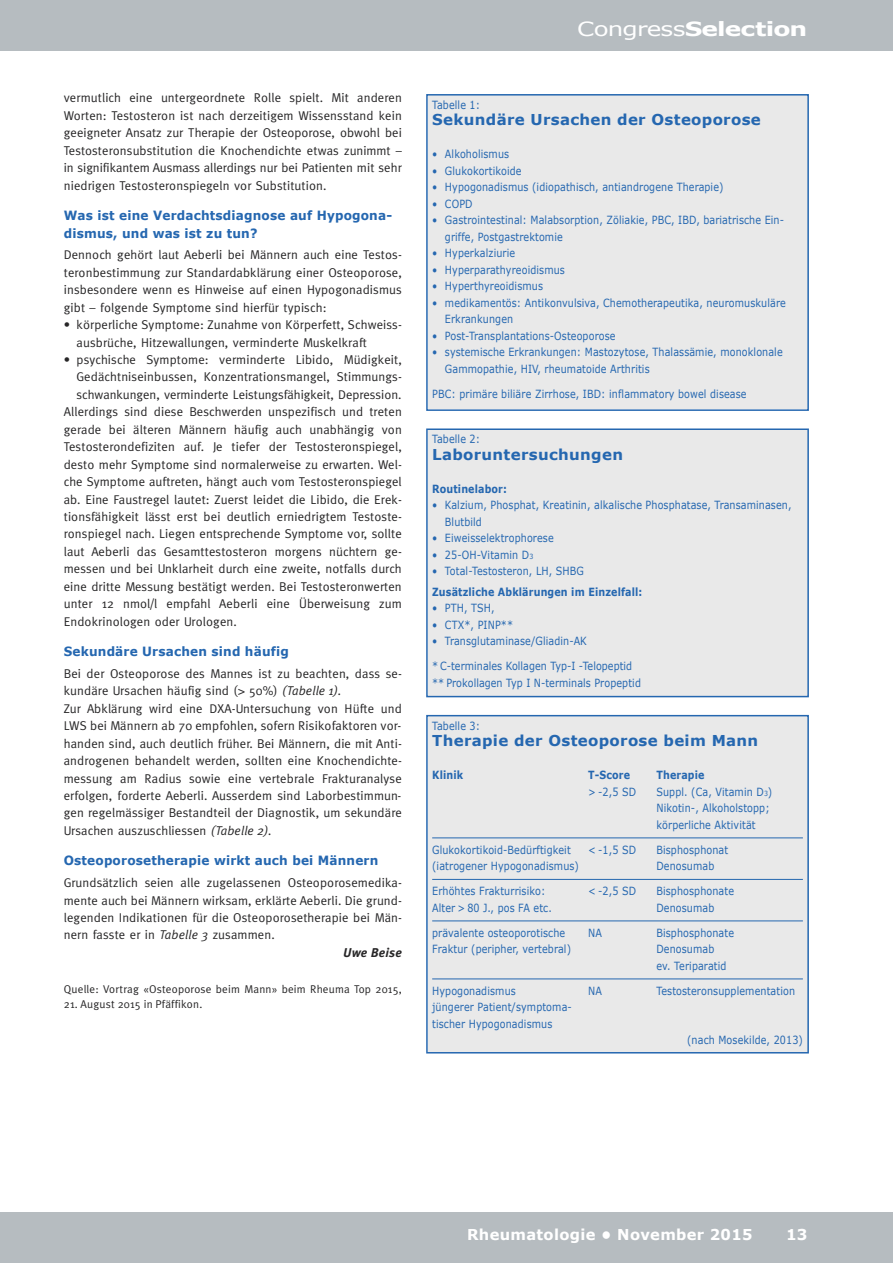
<style>
.page{position:relative;width:893px;height:1263px;background:#fff}
.page>*{position:absolute;margin:0;border:0;box-sizing:border-box;transform-origin:0 0}
.t1{font:700 19.5px "Verdana";letter-spacing:-.035em;color:#fff;scale:1.28 1}
.t2{font:700 15px "Verdana";letter-spacing:.02em;color:#2567b0}
.t3{font:700 15px "Verdana";letter-spacing:.02em;color:#fff}
.t4{font:12.75px/17.4px "Meta Plus";letter-spacing:.01em;color:#272627;text-align:justify}
.t5{font:700 12.75px/17.4px "Verdana";letter-spacing:.015em;color:#2567b0;scale:.95 1}
.t6{font:italic 700 12.75px "Meta Plus";letter-spacing:.015em;color:#272627}
.t7{font:11.25px/16.5px "Verdana";letter-spacing:.015em;color:#2567b0;scale:.85 1}
.t8{font:11.25px "Meta Plus Normal";letter-spacing:.015em;color:#272627}
.t9{font:700 11.25px "Verdana";letter-spacing:.015em;color:#2567b0;scale:.85 1}
.s1{font-family:"Univers"}
.s2{font-family:"Meta Plus Normal";font-style:italic}
.s3{font-weight:400}
.s4{font-size:7.05px}
</style>
<div class="page">
<div style="left:0;top:0;width:893px;height:51px;background:#b6bcc0"></div>
<div style="left:0;top:1212px;width:893px;height:51px;background:#b6bcc0"></div>
<div style="left:428px;top:96px;width:379px;height:313px;background:#e9e9e9"></div>
<div style="left:426px;top:94px;width:383px;height:317px;border:2px solid #2567b0"></div>
<div style="left:428px;top:430px;width:379px;height:266px;background:#e9e9e9"></div>
<div style="left:426px;top:428px;width:383px;height:269px;border:2px solid #2567b0"></div>
<div style="left:428px;top:716px;width:379px;height:336px;background:#e9e9e9"></div>
<div style="left:426px;top:715px;width:383px;height:338px;border:2px solid #2567b0"></div>
<hr style="left:432px;top:837px;width:371px;height:1px;background:#2567b0">
<hr style="left:432px;top:879px;width:371px;height:1px;background:#2567b0">
<hr style="left:432px;top:920px;width:371px;height:1px;background:#2567b0">
<hr style="left:432px;top:978px;width:371px;height:1px;background:#2567b0">
<p class="t4" style="left:64px;top:89px;width:340px">vermutlich eine untergeordnete Rolle spielt. Mit anderen Worten: Testosteron ist nach derzeitigem Wissensstand kein geeigneter Ansatz zur Therapie der Osteoporose, obwohl bei Testosteronsubstitution die Knochendichte etwas zunimmt – in signifikantem Ausmass allerdings nur bei Patienten mit sehr niedrigen Testosteronspiegeln vor Substitution.</p>
<p class="t5" style="left:64px;top:206px;width:347px">Was ist eine Verdachtsdiagnose auf Hypogona&shy;dismus, und was ist zu tun?</p>
<p class="t4" style="left:64px;top:246px;width:340px">Dennoch gehört laut Aeberli bei Männern auch eine Testos&shy;teronbestimmung zur Standardabklärung einer Osteoporose, insbesondere wenn es Hinweise auf einen Hypogonadismus gibt – folgende Symptome sind hierfür typisch:</p>
<p class="t4" style="left:77px;top:316px;width:327px;text-indent:-13px">• körperliche Symptome: Zunahme von Körperfett, Schweiss&shy;ausbrüche, Hitzewallungen, verminderte Muskelkraft</p>
<p class="t4" style="left:64px;top:351px;width:340px">• psychische Symptome: verminderte Libido, Müdigkeit,</p>
<p class="t4" style="left:77px;top:368px;width:327px">Gedächtniseinbussen, Konzentrationsmangel, Stimmungs-</p>
<p class="t4" style="left:77px;top:386px;width:327px">schwankungen, verminderte Leistungsfähigkeit, Depression.</p>
<p class="t4" style="left:64px;top:403px;width:340px">Allerdings sind diese Beschwerden unspezifisch und treten</p>
<p class="t4" style="left:64px;top:421px;width:340px">gerade bei älteren Männern häufig auch unabhängig von</p>
<p class="t4" style="left:64px;top:438px;width:340px">Testosterondefiziten auf. Je tiefer der Testosteronspiegel,</p>
<p class="t4" style="left:64px;top:456px;width:340px">desto mehr Symptome sind normalerweise zu erwarten. Wel-</p>
<p class="t4" style="left:64px;top:473px;width:340px">che Symptome auftreten, hängt auch vom Testosteronspiegel</p>
<p class="t4" style="left:64px;top:490px;width:340px">ab. Eine Faustregel lautet: Zuerst leidet die Libido, die Erek-</p>
<p class="t4" style="left:64px;top:508px;width:340px">tionsfähigkeit lässt erst bei deutlich erniedrigtem Testoste-</p>
<p class="t4" style="left:64px;top:525px;width:340px">ronspiegel nach. Liegen entsprechende Symptome vor, sollte</p>
<p class="t4" style="left:64px;top:543px;width:340px">laut Aeberli das Gesamttestosteron morgens nüchtern ge-</p>
<p class="t4" style="left:64px;top:560px;width:340px">messen und bei Unklarheit durch eine zweite, notfalls durch</p>
<p class="t4" style="left:64px;top:578px;width:340px">eine dritte Messung bestätigt werden. Bei Testosteronwerten</p>
<p class="t4" style="left:64px;top:595px;width:340px">unter 12 nmol/l empfahl Aeberli eine Überweisung zum</p>
<p class="t4" style="left:64px;top:612px;width:175px">Endokrinologen oder Urologen.</p>
<p class="t5" style="left:64px;top:642px;width:238px">Sekundäre Ursachen sind häufig</p>
<p class="t4" style="left:64px;top:665px;width:340px;text-align:left">Bei der Osteoporose des Mannes ist zu beachten, dass se&shy;kundäre Ursachen häufig sind (<span class="s1">&gt;</span> 50%) <span class="s2">(Tabelle 1).<br></span>Zur Abklärung wird eine DXA-Untersuchung von Hüfte und LWS bei Männern ab 70 empfohlen, sofern Risikofaktoren vor&shy;handen sind, auch deutlich früher. Bei Männern, die mit Anti&shy;androgenen behandelt werden, sollten eine Knochendichte&shy;messung am Radius sowie eine vertebrale Frakturanalyse erfolgen, forderte Aeberli. Ausserdem sind Laborbestimmun&shy;gen regelmässiger Bestandteil der Diagnostik, um sekundäre Ursachen auszuschliessen <span class="s2">(Tabelle 2).</span></p>
<p class="t5" style="left:64px;top:852px;width:333px">Osteoporosetherapie wirkt auch bei Männern</p>
<p class="t4" style="left:64px;top:874px;width:340px">Grundsätzlich seien alle zugelassenen Osteoporosemedika-</p>
<p class="t4" style="left:64px;top:891px;width:340px">mente auch bei Männern wirksam, erklärte Aeberli. Die grund-</p>
<p class="t4" style="left:64px;top:909px;width:340px">legenden Indikationen für die Osteoporosetherapie bei Män-</p>
<p class="t4" style="left:64px;top:926px;width:212px">nern fasste er in <span class="s2">Tabelle 3</span> zusammen.</p>
<p class="t6" style="left:343px;top:945px;width:60px">Uwe Beise</p>
<p class="t8" style="left:64px;top:982px;width:340px">Quelle: Vortrag «Osteoporose beim Mann» beim Rheuma Top 2015,</p>
<p class="t8" style="left:64px;top:997px;width:140px">21. August 2015 in Pfäffikon.</p>
<h1 class="t1" style="left:577px;top:17px;width:181px"><span class="s3">Congress</span>Selection</h1>
<p class="t7" style="left:432px;top:96px;width:58px">Tabelle 1:</p>
<p class="t2" style="left:432px;top:110px;width:330px">Sekundäre Ursachen der Osteoporose</p>
<p class="t7" style="left:432px;top:145px;width:92px">• Alkoholismus</p>
<p class="t7" style="left:432px;top:162px;width:107px">• Glukokortikoide</p>
<p class="t7" style="left:432px;top:178px;width:344px">• Hypogonadismus (idiopathisch, antiandrogene Therapie)</p>
<p class="t7" style="left:432px;top:195px;width:49px">• COPD</p>
<p class="t7" style="left:445px;top:211px;width:401px;text-indent:-13px">• Gastrointestinal: Malabsorption, Zöliakie, PBC, IBD, bariatrische Ein&shy;griffe, Postgastrektomie</p>
<p class="t7" style="left:432px;top:244px;width:99px">• Hyperkalziurie</p>
<p class="t7" style="left:432px;top:261px;width:158px">• Hyperparathyreoidismus</p>
<p class="t7" style="left:432px;top:277px;width:132px">• Hyperthyreoidismus</p>
<p class="t7" style="left:445px;top:294px;width:403px;text-indent:-13px">• medikamentös: Antikonvulsiva, Chemotherapeutika, neuromuskuläre<br>Erkrankungen</p>
<p class="t7" style="left:432px;top:327px;width:217px">• Post-Transplantations-Osteoporose</p>
<p class="t7" style="left:445px;top:343px;width:399px;text-indent:-13px">• systemische Erkrankungen: Mastozytose, Thalassämie, monoklonale<br>Gammopathie, HIV, rheumatoide Arthritis</p>
<p class="t7" style="left:432px;top:385px;width:371px">PBC: primäre biliäre Zirrhose, IBD: inflammatory bowel disease</p>
<p class="t7" style="left:432px;top:430px;width:58px">Tabelle 2:</p>
<p class="t2" style="left:432px;top:444px;width:192px">Laboruntersuchungen</p>
<p class="t9" style="left:432px;top:481px;width:89px">Routinelabor:</p>
<p class="t7" style="left:445px;top:496px;width:409px;text-indent:-13px">• Kalzium, Phosphat, Kreatinin, alkalische Phosphatase, Transaminasen,<br>Blutbild</p>
<p class="t7" style="left:432px;top:529px;width:145px">• Eiweisselektrophorese</p>
<p class="t7" style="left:432px;top:546px;width:121px">• 25-OH-Vitamin D<span class="s4">3</span></p>
<p class="t7" style="left:432px;top:562px;width:180px">• Total-Testosteron, LH, SHBG</p>
<p class="t9" style="left:432px;top:584px;width:249px">Zusätzliche Abklärungen im Einzelfall:</p>
<p class="t7" style="left:432px;top:600px;width:75px">• PTH, TSH,</p>
<p class="t7" style="left:432px;top:616px;width:97px">• CTX*, PINP**</p>
<p class="t7" style="left:432px;top:633px;width:184px">• Transglutaminase/Gliadin-AK</p>
<p class="t7" style="left:432px;top:658px;width:247px">* C-terminales Kollagen Typ-I -Telopeptid ** Prokollagen Typ Ι N-terminals Propeptid</p>
<p class="t7" style="left:432px;top:717px;width:58px">Tabelle 3:</p>
<p class="t2" style="left:432px;top:731px;width:328px">Therapie der Osteoporose beim Mann</p>
<p class="t9" style="left:432px;top:768px;width:38px">Klinik</p>
<p class="t9" style="left:588px;top:768px;width:51px">T-Score</p>
<p class="t9" style="left:656px;top:768px;width:58px">Therapie</p>
<p class="t7" style="left:588px;top:783px;width:58px">&gt; -2,5 SD</p>
<p class="t7" style="left:656px;top:783px;width:138px">Suppl. (Ca, Vitamin D<span class="s4">3</span>)<br>Nikotin-, Alkoholstopp; körperliche Aktivität</p>
<p class="t7" style="left:432px;top:841px;width:165px">Glukokortikoid-Bedürftigkeit</p>
<p class="t7" style="left:588px;top:841px;width:58px">&lt; -1,5 SD</p>
<p class="t7" style="left:656px;top:841px;width:86px">Bisphosphonat</p>
<p class="t7" style="left:432px;top:857px;width:174px">(iatrogener Hypogonadismus)</p>
<p class="t7" style="left:656px;top:857px;width:70px">Denosumab</p>
<p class="t7" style="left:432px;top:882px;width:135px">Erhöhtes Frakturrisiko:</p>
<p class="t7" style="left:588px;top:882px;width:58px">&lt; -2,5 SD</p>
<p class="t7" style="left:656px;top:882px;width:93px">Bisphosphonate</p>
<p class="t7" style="left:432px;top:899px;width:142px">Alter &gt; 80 J., pos FA etc.</p>
<p class="t7" style="left:656px;top:899px;width:70px">Denosumab</p>
<p class="t7" style="left:432px;top:924px;width:158px">prävalente osteoporotische</p>
<p class="t7" style="left:588px;top:924px;width:18px">NA</p>
<p class="t7" style="left:656px;top:924px;width:93px">Bisphosphonate</p>
<p class="t7" style="left:432px;top:940px;width:165px">Fraktur (peripher, vertebral)</p>
<p class="t7" style="left:656px;top:940px;width:84px">Denosumab ev. Teriparatid</p>
<p class="t7" style="left:432px;top:982px;width:100px">Hypogonadismus</p>
<p class="t7" style="left:588px;top:982px;width:18px">NA</p>
<p class="t7" style="left:656px;top:982px;width:165px">Testosteronsupplementation</p>
<p class="t7" style="left:432px;top:998px;width:166px">jüngerer Patient/symptoma&shy;tischer Hypogonadismus</p>
<p class="t7" style="left:687px;top:1031px;width:138px">(nach Mosekilde, 2013)</p>
<p class="t3" style="left:467px;top:1225px;width:287px">Rheumatologie • November 2015</p>
<p class="t3" style="left:786px;top:1225px;width:23px">13</p>
</div>
